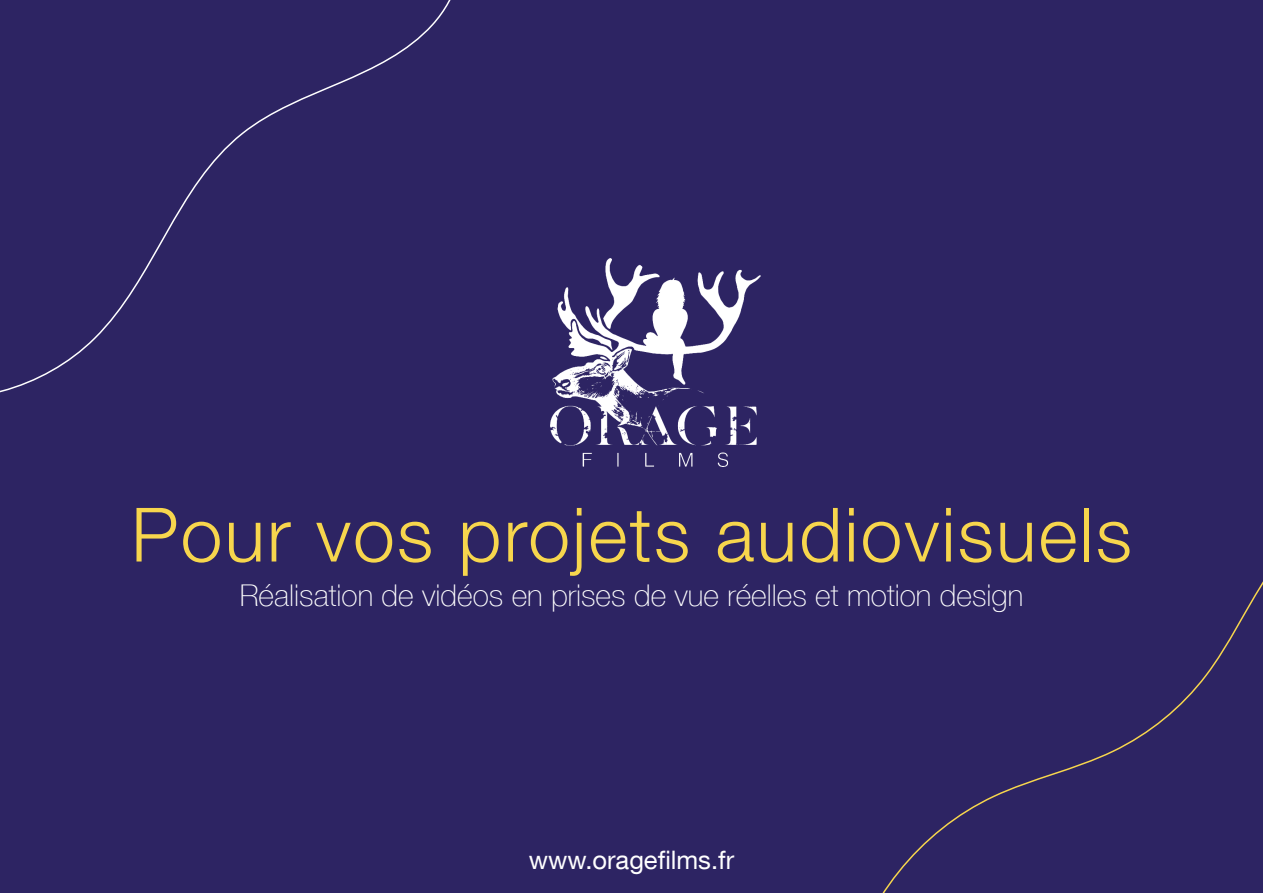
<style>
.page{position:relative;width:1263px;height:893px;background:#2d2463}
.page>*{position:absolute;margin:0;border:0;box-sizing:border-box;transform-origin:0 0}
.t1{font:300 75px "Helvetica Neue LT Com";letter-spacing:.03em;color:#f7d64d}
.t2{font:100 30px "Helvetica Neue LT Com";color:#fff}
.t3{font:25.5px "Helvetica Neue LT Com";color:#fff}
</style>
<div class="page">
<svg style="left:0;top:0;width:451px;height:393px"></svg>
<svg style="left:882px;top:581px;width:381px;height:312px"></svg>
<img style="left:551px;top:258px;width:209px;height:208px">
<h1 class="t1" style="left:131px;top:489px;width:1002px">Pour vos projets audiovisuels</h1>
<p class="t2" style="left:240px;top:578px;width:785px">Réalisation de vidéos en prises de vue réelles et motion design</p>
<p class="t3" style="left:529px;top:844px;width:207px">www.oragefilms.fr</p>
</div>
